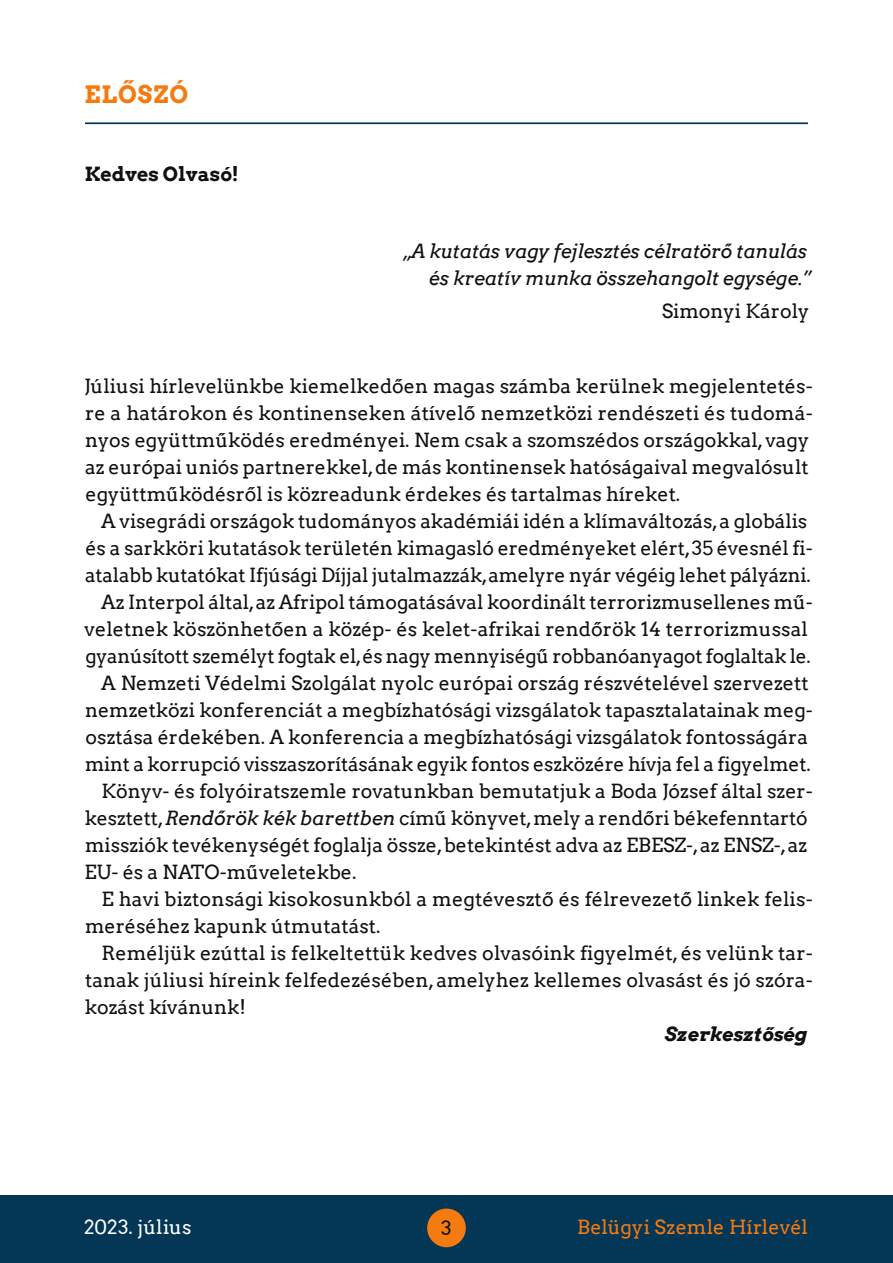
<style>
.page{position:relative;width:893px;height:1263px;background:#fff}
.page>*{position:absolute;margin:0;border:0;box-sizing:border-box;transform-origin:0 0}
.t1{font:700 24px "Arvo";letter-spacing:.035em;color:#f57a10}
.t2{font:19.5px/27px "Arvo";color:#0f0f0d}
.t3{font:italic 19.5px/27px "Arvo";letter-spacing:-.01em;color:#0f0f0d;text-align:right}
.t4{font:19.5px "Arvo";letter-spacing:.01em;color:#f57a10}
.t5{font:700 19.5px "Arvo";color:#0f0f0d}
.t6{font:italic 700 19.5px "Arvo";color:#0f0f0d}
.t7{font:19.5px "Arvo";color:#fff}
.s1{font-style:italic}
</style>
<div class="page">
<div style="left:0;top:1195px;width:893px;height:68px;background:#043656"></div>
<div style="left:427px;top:1208px;width:39px;height:39px;background:#f57a10;border-radius:50%"></div>
<hr style="left:85px;top:122px;width:723px;height:2px;background:#043656">
<p class="t1" style="left:84px;top:80px;width:106px">ELŐSZÓ</p>
<p class="t5" style="left:85px;top:161px;width:156px">Kedves Olvasó!</p>
<p class="t3" style="left:403px;top:237px;width:409px">„A kutatás vagy fejlesztés célratörő tanulás és kreatív munka összehangolt egysége.”</p>
<p class="t2" style="left:662px;top:298px;width:149px">Simonyi Károly</p>
<p class="t2" style="left:84px;top:373px;width:730px">Júliusi hírlevelünkbe kiemelkedően magas számba kerülnek megjelentetés&shy;re a határokon és kontinenseken átívelő nemzetközi rendészeti és tudomá&shy;nyos együttműködés eredményei. Nem csak a szomszédos országokkal,vagy az európai uniós partnerekkel,de más kontinensek hatóságaival megvalósult együttműködésről is közreadunk érdekes és tartalmas híreket.</p>
<p class="t2" style="left:101px;top:508px;width:708px">A visegrádi országok tudományos akadémiái idén a klímaváltozás,a globális</p>
<p class="t2" style="left:86px;top:535px;width:729px">és a sarkköri kutatások területén kimagasló eredményeket elért,35 évesnél fi-</p>
<p class="t2" style="left:85px;top:562px;width:727px">atalabb kutatókat Ifjúsági Díjjal jutalmazzák,amelyre nyár végéig lehet pályázni.</p>
<p class="t2" style="left:101px;top:589px;width:713px">Az Interpol által,az Afripol támogatásával koordinált terrorizmusellenes mű-</p>
<p class="t2" style="left:85px;top:616px;width:725px">veletnek köszönhetően a közép- és kelet-afrikai rendőrök 14 terrorizmussal</p>
<p class="t2" style="left:86px;top:643px;width:727px">gyanúsított személyt fogtak el,és nagy mennyiségű robbanóanyagot foglaltak le.</p>
<p class="t2" style="left:101px;top:670px;width:709px">A Nemzeti Védelmi Szolgálat nyolc európai ország részvételével szervezett</p>
<p class="t2" style="left:85px;top:697px;width:729px">nemzetközi konferenciát a megbízhatósági vizsgálatok tapasztalatainak meg-</p>
<p class="t2" style="left:86px;top:724px;width:724px">osztása érdekében. A konferencia a megbízhatósági vizsgálatok fontosságára</p>
<p class="t2" style="left:85px;top:751px;width:727px">mint a korrupció visszaszorításának egyik fontos eszközére hívja fel a figyelmet.</p>
<p class="t2" style="left:101px;top:778px;width:713px">Könyv- és folyóiratszemle rovatunkban bemutatjuk a Boda József által szer-</p>
<p class="t2" style="left:85px;top:805px;width:724px">kesztett,<span class="s1">Rendőrök kék barettben</span> című könyvet,mely a rendőri békefenntartó</p>
<p class="t2" style="left:85px;top:832px;width:724px">missziók tevékenységét foglalja össze,betekintést adva az EBESZ-,az ENSZ-,az</p>
<p class="t2" style="left:84px;top:859px;width:274px">EU- és a NATO-műveletekbe.</p>
<p class="t2" style="left:101px;top:886px;width:713px">E havi biztonsági kisokosunkból a megtévesztő és félrevezető linkek felis-</p>
<p class="t2" style="left:85px;top:913px;width:297px">meréséhez kapunk útmutatást.</p>
<p class="t2" style="left:101px;top:940px;width:713px">Reméljük ezúttal is felkeltettük kedves olvasóink figyelmét,és velünk tar-</p>
<p class="t2" style="left:85px;top:967px;width:729px">tanak júliusi híreink felfedezésében,amelyhez kellemes olvasást és jó szóra-</p>
<p class="t2" style="left:85px;top:994px;width:163px">kozást kívánunk!</p>
<p class="t6" style="left:664px;top:1022px;width:144px">Szerkesztőség</p>
<p class="t7" style="left:84px;top:1215px;width:109px">2023. július</p>
<p class="t2" style="left:441px;top:1215px;width:12px">3</p>
<p class="t4" style="left:577px;top:1215px;width:232px">Belügyi Szemle Hírlevél</p>
</div>
